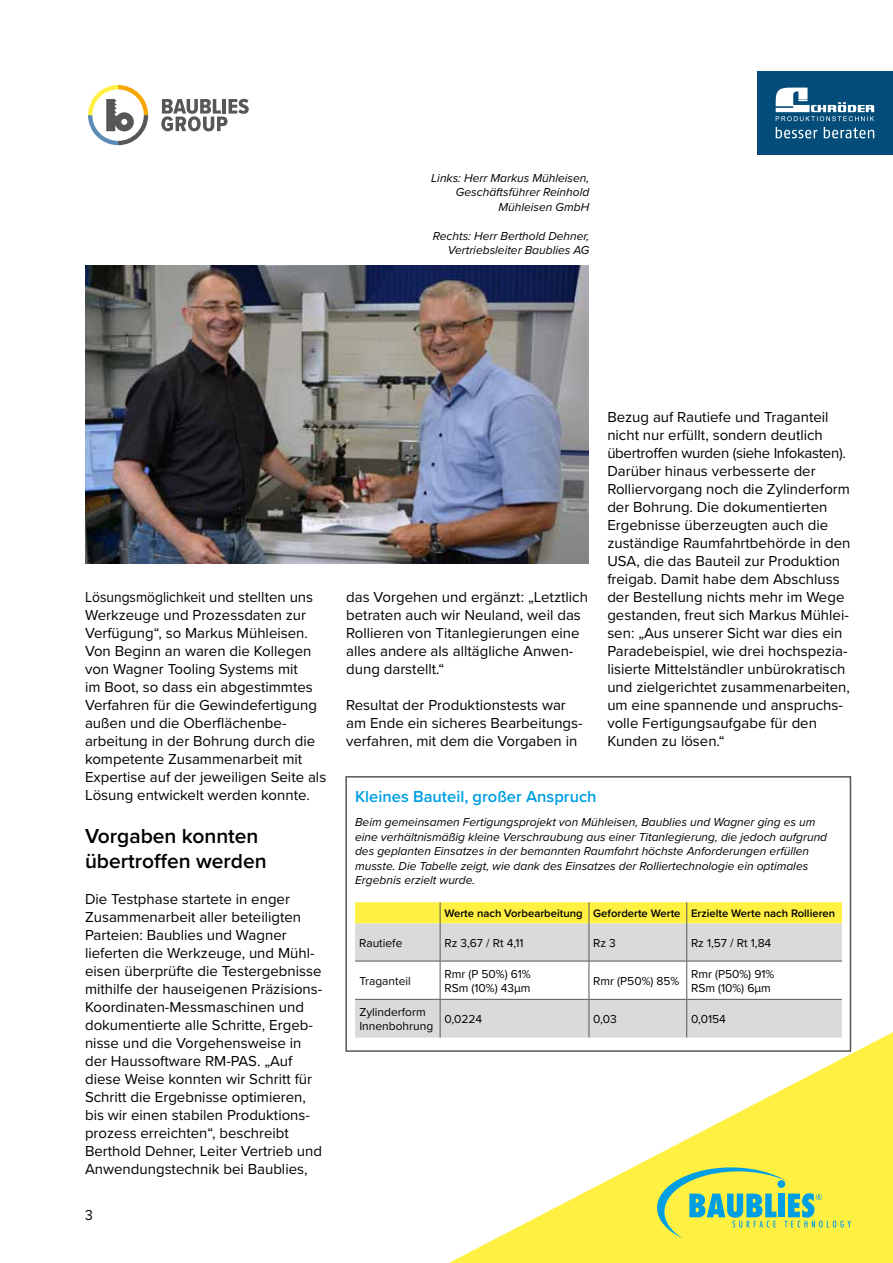
<style>
.page{position:relative;width:893px;height:1263px;background:#fff}
.page>*{position:absolute;margin:0;border:0;box-sizing:border-box;transform-origin:0 0}
.t1{font:600 21px/25.2px "Proxima Nova";color:#000}
.t2{font:600 16.5px "Proxima Nova";color:#009fe3}
.t3{font:15px/18px "Proxima Nova";color:#000}
.t4{font:15px/18px "Proxima Nova";color:#000;scale:.92 1}
.t5{font:italic 12px/14.4px "Proxima Nova";color:#000;text-align:right}
.t6{font:12px/14.4px "Proxima Nova";color:#000}
.t7{font:600 11.25px "Proxima Nova";color:#000}
</style>
<div class="page">
<svg style="left:88px;top:85px;width:60px;height:60px"></svg>
<svg style="left:161px;top:99px;width:88px;height:32px"></svg>
<img style="left:85px;top:265px;width:504px;height:298px">
<svg style="left:449px;top:1032px;width:444px;height:231px"></svg>
<svg style="left:657px;top:1167px;width:194px;height:71px;background:#c4dd66"></svg>
<div style="left:345px;top:776px;width:506px;height:276px;border:2px solid #575756"></div>
<svg style="left:355px;top:923px;width:487px;height:114px;fill:#dadada"></svg>
<hr style="left:440px;top:923px;width:1px;height:38px;background:#575756">
<hr style="left:589px;top:923px;width:1px;height:38px;background:#575756">
<hr style="left:686px;top:923px;width:1px;height:38px;background:#575756">
<hr style="left:355px;top:961px;width:85px;height:1px;background:#575756">
<hr style="left:440px;top:961px;width:149px;height:1px;background:#575756">
<hr style="left:440px;top:961px;width:1px;height:38px;background:#575756">
<hr style="left:589px;top:961px;width:98px;height:1px;background:#575756">
<hr style="left:589px;top:961px;width:1px;height:38px;background:#575756">
<hr style="left:687px;top:961px;width:155px;height:1px;background:#575756">
<hr style="left:686px;top:961px;width:1px;height:38px;background:#575756">
<hr style="left:355px;top:999px;width:85px;height:1px;background:#575756">
<hr style="left:440px;top:999px;width:149px;height:1px;background:#575756">
<hr style="left:440px;top:1000px;width:1px;height:37px;background:#575756">
<hr style="left:589px;top:999px;width:98px;height:1px;background:#575756">
<hr style="left:589px;top:1000px;width:1px;height:37px;background:#575756">
<hr style="left:687px;top:999px;width:155px;height:1px;background:#575756">
<hr style="left:686px;top:1000px;width:1px;height:37px;background:#575756">
<div style="left:355px;top:902px;width:487px;height:21px;background:#fff042"></div>
<img style="left:758px;top:72px;width:134px;height:83px">
<p class="t5" style="left:431px;top:170px;width:160px">Links: Herr Markus Mühleisen,<br>Geschäftsführer Reinhold<br>Mühleisen GmbH</p>
<p class="t5" style="left:433px;top:228px;width:158px">Rechts: Herr Berthold Dehner,<br>Vertriebsleiter Baublies AG</p>
<p class="t4" style="left:85px;top:587px;width:264px">Lösungsmöglichkeit und stellten uns Werkzeuge und Prozessdaten zur Verfügung“, so Markus Mühleisen.<br>Von Beginn an waren die Kollegen von Wagner Tooling Systems mit<br>im Boot, so dass ein abgestimmtes Verfahren für die Gewindefertigung außen und die Oberflächenbe&shy;arbeitung in der Bohrung durch die kompetente Zusammenarbeit mit Expertise auf der jeweiligen Seite als Lösung entwickelt werden konnte.</p>
<h1 class="t1" style="left:85px;top:823px;width:183px">Vorgaben konnten übertroffen werden</h1>
<p class="t3" style="left:85px;top:890px;width:239px">Die Testphase startete in enger Zusammenarbeit aller beteiligten Parteien: Baublies und Wagner lieferten die Werkzeuge, und Mühl&shy;eisen überprüfte die Testergebnisse mithilfe der hauseigenen Präzisions-Koordinaten-Messmaschinen und dokumentierte alle Schritte, Ergeb&shy;nisse und die Vorgehensweise in der Haussoftware RM-PAS. „Auf diese Weise konnten wir Schritt für Schritt die Ergebnisse optimieren, bis wir einen stabilen Produktions&shy;prozess erreichten“, beschreibt Berthold Dehner, Leiter Vertrieb und Anwendungstechnik bei Baublies,</p>
<p class="t4" style="left:85px;top:1206px;width:10px">3</p>
<p class="t3" style="left:346px;top:587px;width:243px">das Vorgehen und ergänzt: „Letztlich betraten auch wir Neuland, weil das Rollieren von Titanlegierungen eine alles andere als alltägliche Anwen&shy;dung darstellt.“</p>
<p class="t3" style="left:346px;top:695px;width:238px">Resultat der Produktionstests war am Ende ein sicheres Bearbeitungs&shy;verfahren, mit dem die Vorgaben in</p>
<p class="t3" style="left:607px;top:407px;width:245px">Bezug auf Rautiefe und Traganteil nicht nur erfüllt, sondern deutlich übertroffen wurden (siehe Infokasten).<br>Darüber hinaus verbesserte der Rolliervorgang noch die Zylinderform der Bohrung. Die dokumentierten Ergebnisse überzeugten auch die zuständige Raumfahrtbehörde in den USA, die das Bauteil zur Produktion freigab. Damit habe dem Abschluss der Bestellung nichts mehr im Wege gestanden, freut sich Markus Mühlei&shy;sen: „Aus unserer Sicht war dies ein Paradebeispiel, wie drei hochspezia&shy;lisierte Mittelständler unbürokratisch und zielgerichtet zusammenarbeiten, um eine spannende und anspruchs&shy;volle Fertigungsaufgabe für den Kunden zu lösen.“</p>
<p class="t2" style="left:355px;top:784px;width:243px">Kleines Bauteil, großer Anspruch</p>
<p class="t5" style="left:355px;top:815px;width:474px;text-align:left">Beim gemeinsamen Fertigungsprojekt von Mühleisen, Baublies und Wagner ging es um eine verhältnismäßig kleine Verschraubung aus einer Titanlegierung, die jedoch aufgrund des geplanten Einsatzes in der bemannten Raumfahrt höchste Anforderungen erfüllen musste. Die Tabelle zeigt, wie dank des Einsatzes der Rolliertechnologie ein optimales Ergebnis erzielt wurde.</p>
<p class="t7" style="left:444px;top:905px;width:392px">Werte nach Vorbearbeitung Geforderte Werte Erzielte Werte nach Rollieren</p>
<p class="t6" style="left:359px;top:935px;width:45px">Rautiefe</p>
<p class="t6" style="left:444px;top:935px;width:81px">Rz 3,67 / Rt 4,11</p>
<p class="t6" style="left:593px;top:935px;width:24px">Rz 3</p>
<p class="t6" style="left:691px;top:935px;width:82px">Rz 1,57 / Rt 1,84</p>
<p class="t6" style="left:359px;top:973px;width:53px">Traganteil</p>
<p class="t6" style="left:444px;top:966px;width:88px">Rmr (P 50%) 61%<br>RSm (10%) 43µm</p>
<p class="t6" style="left:593px;top:973px;width:88px">Rmr (P50%) 85%</p>
<p class="t6" style="left:691px;top:966px;width:85px">Rmr (P50%) 91%<br>RSm (10%) 6µm</p>
<p class="t6" style="left:359px;top:1004px;width:75px">Zylinderform<br>Innenbohrung</p>
<p class="t6" style="left:444px;top:1011px;width:39px">0,0224</p>
<p class="t6" style="left:593px;top:1011px;width:25px">0,03</p>
<p class="t6" style="left:691px;top:1011px;width:36px">0,0154</p>
</div>
